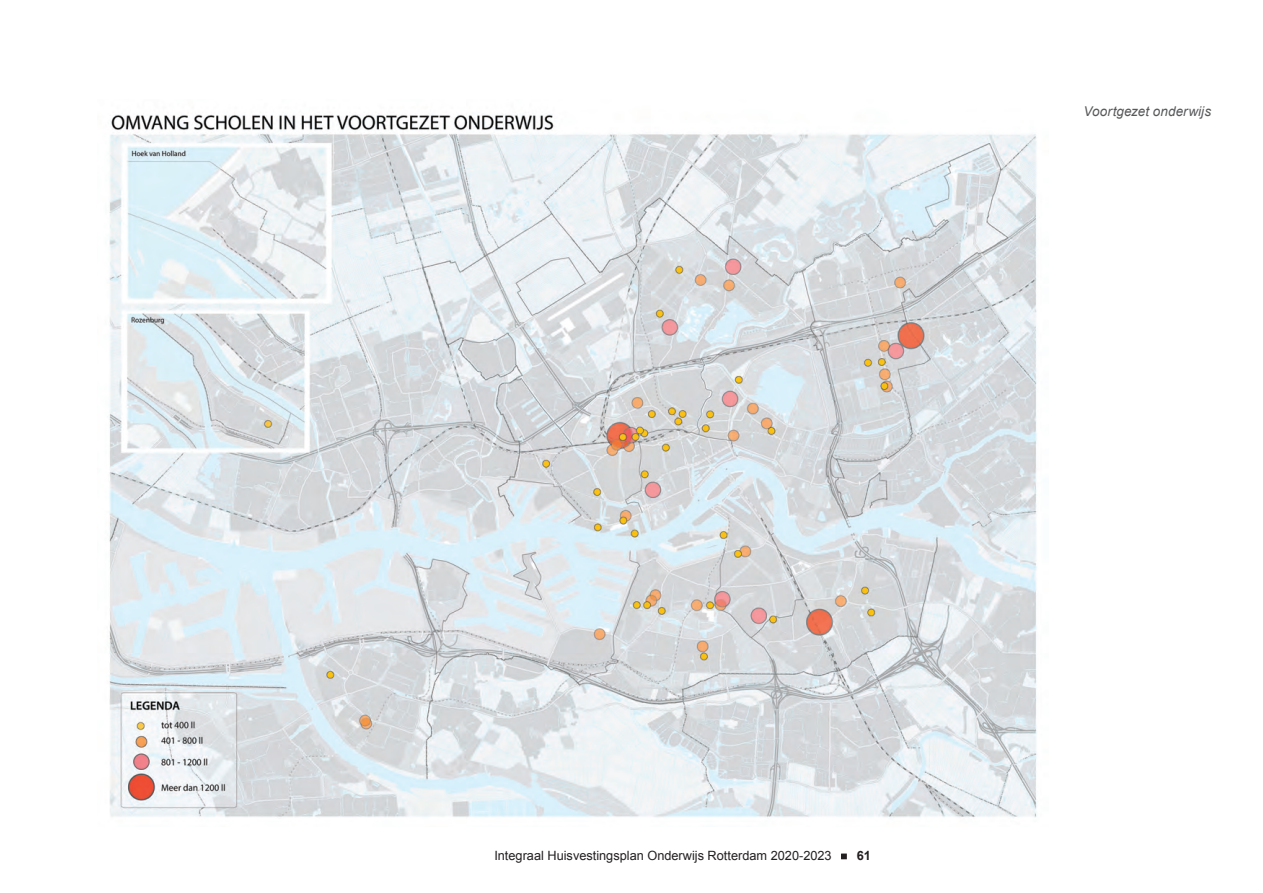
<style>
.page{position:relative;width:1263px;height:893px;background:#fff}
.page>*{position:absolute;margin:0;border:0;box-sizing:border-box;transform-origin:0 0}
.t1{font:italic 13.5px "Arial";letter-spacing:.005em;color:#57585a}
.t2{font:12.75px "Arial";color:#231f20}
.t3{font:700 12.75px "Arial";color:#231f20}
</style>
<div class="page">
<img style="left:109px;top:114px;width:928px;height:704px">
<svg style="left:841px;top:853px;width:6px;height:6px"></svg>
<p class="t1" style="left:1083px;top:103px;width:129px">Voortgezet onderwijs</p>
<p class="t2" style="left:494px;top:847px;width:339px">Integraal Huisvestingsplan Onderwijs Rotterdam 2020-2023</p>
<p class="t3" style="left:857px;top:847px;width:16px">61</p>
</div>
